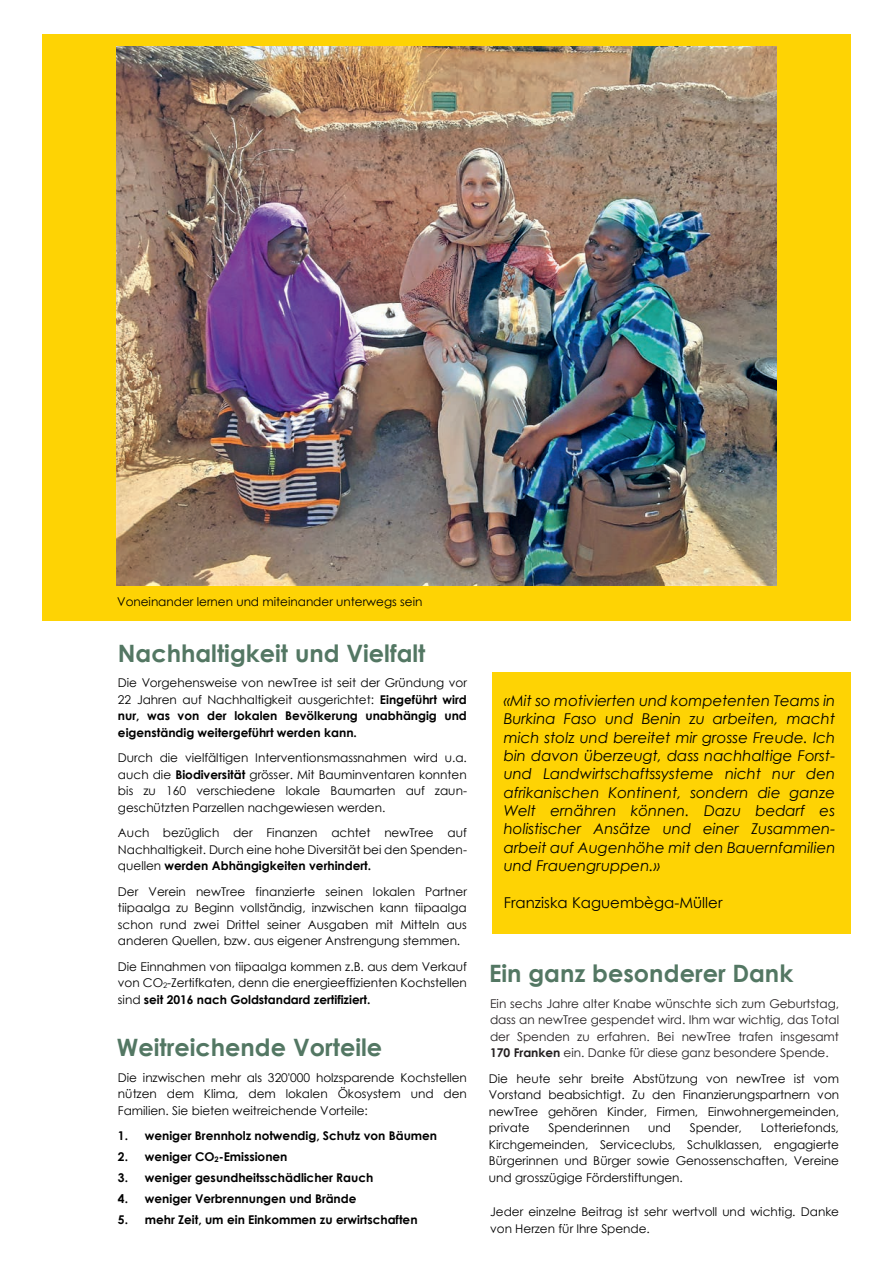
<style>
.page{position:relative;width:893px;height:1263px;background:#fff}
.page>*{position:absolute;margin:0;border:0;box-sizing:border-box;transform-origin:0 0}
.t1{font:700 24px "Century Gothic";color:#537763}
.t2{font:italic 15px/18.5px "Century Gothic";color:#000;text-align:justify}
.t3{font:15px "Century Gothic";color:#000}
.t4{font:12px/16.5px "Century Gothic";color:#000;text-align:justify}
.t5{font:700 12px/16.5px "Century Gothic";color:#000;text-align:justify}
.t6{font:12px/16.5px "Century Gothic";color:#231f20;text-align:justify}
.s1{font-weight:400}
.s2{font-weight:700}
.s3{font-size:7.5px}
</style>
<div class="page">
<div style="left:42px;top:34px;width:809px;height:586px;background:#fed304"></div>
<div style="left:492px;top:672px;width:359px;height:10px;background:#fed304"></div>
<div style="left:492px;top:682px;width:359px;height:27px;background:#fed304"></div>
<div style="left:492px;top:709px;width:359px;height:18px;background:#fed304"></div>
<div style="left:492px;top:727px;width:359px;height:19px;background:#fed304"></div>
<div style="left:492px;top:746px;width:359px;height:18px;background:#fed304"></div>
<div style="left:492px;top:764px;width:359px;height:19px;background:#fed304"></div>
<div style="left:492px;top:783px;width:359px;height:18px;background:#fed304"></div>
<div style="left:492px;top:801px;width:359px;height:18px;background:#fed304"></div>
<div style="left:492px;top:819px;width:359px;height:19px;background:#fed304"></div>
<div style="left:492px;top:838px;width:359px;height:18px;background:#fed304"></div>
<div style="left:492px;top:856px;width:359px;height:18px;background:#fed304"></div>
<div style="left:492px;top:874px;width:359px;height:37px;background:#fed304"></div>
<div style="left:492px;top:911px;width:359px;height:11px;background:#fed304"></div>
<div style="left:492px;top:922px;width:359px;height:11px;background:#fed304"></div>
<img style="left:117px;top:47px;width:659px;height:538px">
<p class="t4" style="left:117px;top:593px;width:307px">Voneinander lernen und miteinander unterwegs sein</p>
<h1 class="t1" style="left:118px;top:635px;width:309px">Nachhaltigkeit und Vielfalt</h1>
<p class="t5" style="left:118px;top:674px;width:351px"><span class="s1">Die Vorgehensweise von newTree ist seit der Gründung vor 22 Jahren auf Nachhaltigkeit ausgerichtet:</span> Eingeführt wird nur, was von der lokalen Bevölkerung unabhängig und eigenständig weitergeführt werden kann.</p>
<p class="t4" style="left:118px;top:749px;width:351px">Durch die vielfältigen Interventionsmassnahmen wird u.a. auch die <span class="s2">Biodiversität</span> grösser. Mit Bauminventaren konnten bis zu 160 verschiedene lokale Baumarten auf zaun&shy;geschützten Parzellen nachgewiesen werden.</p>
<p class="t4" style="left:118px;top:824px;width:351px">Auch bezüglich der Finanzen achtet newTree auf Nachhaltigkeit. Durch eine hohe Diversität bei den Spenden&shy;quellen <span class="s2">werden Abhängigkeiten verhindert.</span></p>
<p class="t4" style="left:118px;top:883px;width:351px">Der Verein newTree finanzierte seinen lokalen Partner tiipaalga zu Beginn vollständig, inzwischen kann tiipaalga schon rund zwei Drittel seiner Ausgaben mit Mitteln aus anderen Quellen, bzw. aus eigener Anstrengung stemmen.</p>
<p class="t4" style="left:118px;top:958px;width:351px">Die Einnahmen von tiipaalga kommen z.B. aus dem Verkauf von CO<span class="s3">2</span>-Zertifkaten, denn die energieeffizienten Kochstellen sind <span class="s2">seit 2016 nach Goldstandard zertifiziert.</span></p>
<h1 class="t1" style="left:117px;top:1029px;width:267px">Weitreichende Vorteile</h1>
<p class="t4" style="left:118px;top:1069px;width:351px">Die inzwischen mehr als 320'000 holzsparende Kochstellen nützen dem Klima, dem lokalen Ökosystem und den Familien. Sie bieten weitreichende Vorteile:</p>
<p class="t5" style="left:118px;top:1127px;width:321px">1. weniger Brennholz notwendig, Schutz von Bäumen</p>
<p class="t5" style="left:118px;top:1148px;width:171px">2. weniger CO<span class="s3">2</span>-Emissionen</p>
<p class="t5" style="left:118px;top:1169px;width:257px">3. weniger gesundheitsschädlicher Rauch</p>
<p class="t5" style="left:118px;top:1190px;width:240px">4. weniger Verbrennungen und Brände</p>
<p class="t5" style="left:118px;top:1211px;width:301px">5. mehr Zeit, um ein Einkommen zu erwirtschaften</p>
<p class="t2" style="left:504px;top:691px;width:333px">«Mit so motivierten und kompetenten Teams in Burkina Faso und Benin zu arbeiten, macht mich stolz und bereitet mir grosse Freude. Ich bin davon überzeugt, dass nachhaltige Forst&shy;und Landwirtschaftssysteme nicht nur den afrikanischen Kontinent, sondern die ganze Welt ernähren können. Dazu bedarf es holistischer Ansätze und einer Zusammen&shy;arbeit auf Augenhöhe mit den Bauernfamilien und Frauengruppen.»</p>
<p class="t3" style="left:504px;top:892px;width:220px">Franziska Kaguembèga-Müller</p>
<h1 class="t1" style="left:489px;top:955px;width:306px">Ein ganz besonderer Dank</h1>
<p class="t6" style="left:490px;top:995px;width:351px">Ein sechs Jahre alter Knabe wünschte sich zum Geburtstag, dass an newTree gespendet wird. Ihm war wichtig, das Total der Spenden zu erfahren. Bei newTree trafen insgesamt <span class="s2">170 Franken</span> ein. Danke für diese ganz besondere Spende.</p>
<p class="t4" style="left:489px;top:1070px;width:352px">Die heute sehr breite Abstützung von newTree ist vom Vorstand beabsichtigt. Zu den Finanzierungspartnern von newTree gehören Kinder, Firmen, Einwohnergemeinden, private</p>
<p class="t4" style="left:489px;top:1120px;width:352px;text-indent:272px">Lotteriefonds, Kirchgemeinden, Serviceclubs, Schulklassen, engagierte Bürgerinnen und Bürger sowie Genossenschaften, Vereine und grosszügige Förderstiftungen.</p>
<p class="t4" style="left:490px;top:1203px;width:351px">Jeder einzelne Beitrag ist sehr wertvoll und wichtig. Danke von Herzen für Ihre Spende.</p>
<p class="t4" style="left:548px;top:1120px;width:83px">Spenderinnen</p>
<p class="t4" style="left:648px;top:1120px;width:24px">und</p>
<p class="t4" style="left:690px;top:1120px;width:54px">Spender,</p>
</div>
